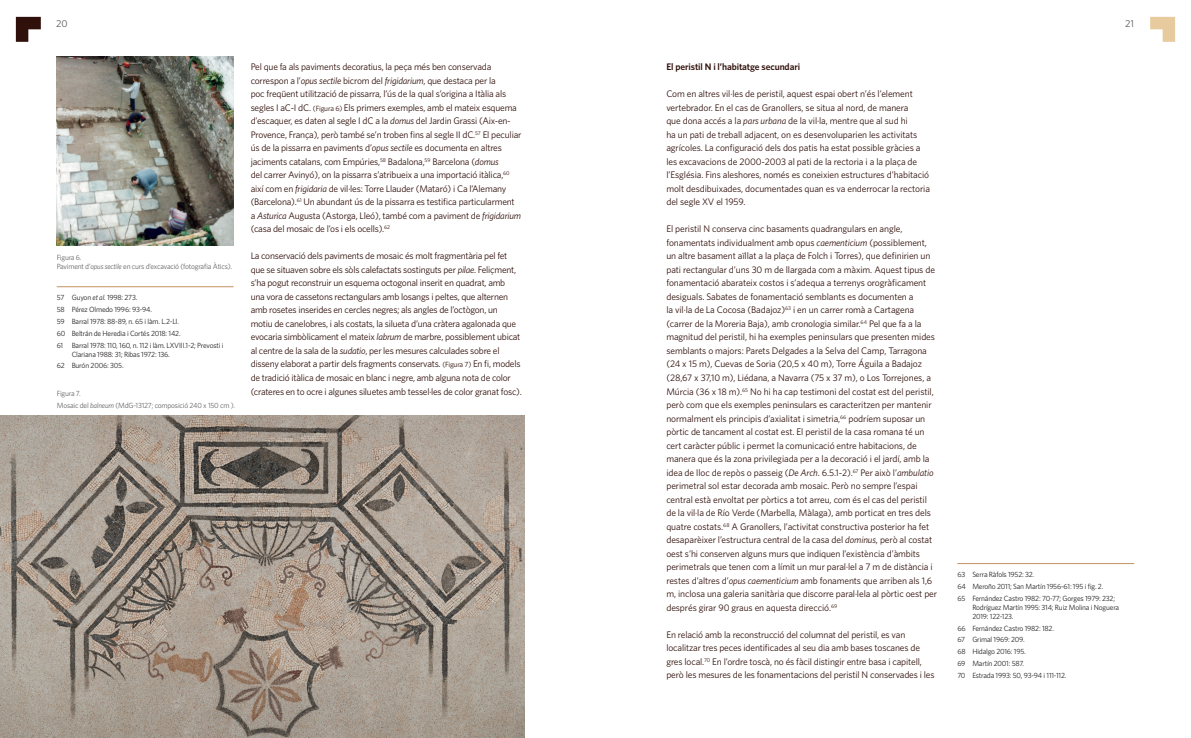
<style>
.page{position:relative;width:1191px;height:738px;background:#fff}
.page>*{position:absolute;margin:0;border:0;box-sizing:border-box;transform-origin:0 0}
.t1{font:10px "Whitney HTF";color:#57585a}
.t2{font:9.5px/13.5px "Whitney HTF";letter-spacing:-.01em;color:#30100a}
.t3{font:600 9.5px "Whitney HTF";letter-spacing:-.01em;color:#30100a}
.t4{font:7.5px/11.8px "Whitney HTF";letter-spacing:-.025em;color:#231f20}
.t5{font:7.5px/9px "Whitney HTF";letter-spacing:-.025em;color:#636366}
.s1{font-style:italic}
.s2{font-size:7.5px}
</style>
<div class="page">
<svg style="left:1150px;top:17px;width:25px;height:25px"></svg>
<svg style="left:16px;top:17px;width:25px;height:25px"></svg>
<hr style="left:57px;top:286px;width:177px;height:1px;background:#c39463">
<hr style="left:957px;top:563px;width:177px;height:1px;background:#c39463">
<img style="left:57px;top:57px;width:177px;height:188px">
<img style="left:0;top:415px;width:524px;height:322px">
<p class="t1" style="left:56px;top:17px;width:13px">20</p>
<p class="t1" style="left:1125px;top:17px;width:10px">21</p>
<p class="t3" style="left:666px;top:61px;width:135px">El peristil N i l’habitatge secundari</p>
<p class="t2" style="left:666px;top:87px;width:265px">Com en altres vil·les de peristil, aquest espai obert n’és l’element vertebrador. En el cas de Granollers, se situa al nord, de manera<br>que dona accés a la <span class="s1">pars urbana</span> de la vil·la, mentre que al sud hi<br>ha un pati de treball adjacent, on es desenvoluparien les activitats agrícoles. La configuració dels dos patis ha estat possible gràcies a les excavacions de 2000-2003 al pati de la rectoria i a la plaça de l’Església. Fins aleshores, només es coneixien estructures d’habitació molt desdibuixades, documentades quan es va enderrocar la rectoria del segle XV el 1959.</p>
<p class="t2" style="left:666px;top:222px;width:272px">El peristil N conserva cinc basaments quadrangulars en angle, fonamentats individualment amb opus <span class="s1">caementicium</span> (possiblement, un altre basament aïllat a la plaça de Folch i Torres), que definirien un pati rectangular d’uns 30 m de llargada com a màxim. Aquest tipus de fonamentació abarateix costos i s’adequa a terrenys orogràficament desiguals. Sabates de fonamentació semblants es documenten a<br>la vil·la de La Cocosa (Badajoz)<sup>63</sup> i en un carrer romà a Cartagena (carrer de la Moreria Baja), amb cronologia similar.<sup>64</sup> Pel que fa a la magnitud del peristil, hi ha exemples peninsulars que presenten mides semblants o majors: Parets Delgades a la Selva del Camp, Tarragona (24 x 15 m), Cuevas de Soria (20,5 x 40 m), Torre Águila a Badajoz (28,67 x 37,10 m), Liédana, a Navarra (75 x 37 m), o Los Torrejones, a Múrcia (36 x 18 m).<sup>65</sup> No hi ha cap testimoni del costat est del peristil, però com que els exemples peninsulars es caracteritzen per mantenir normalment els principis d’axialitat i simetria,<sup>66</sup> podríem suposar un pòrtic de tancament al costat est. El peristil de la casa romana té un cert caràcter públic i permet la comunicació entre habitacions, de manera que és la zona privilegiada per a la decoració i el jardí, amb la idea de lloc de repòs o passeig (<span class="s1">De Arch</span>. 6.5.1-2).<sup>67</sup> Per això l’<span class="s1">ambulatio </span>perimetral sol estar decorada amb mosaic. Però no sempre l’espai central està envoltat per pòrtics a tot arreu, com és el cas del peristil de la vil·la de Río Verde (Marbella, Màlaga), amb porticat en tres dels quatre costats.<sup>68</sup> A Granollers, l’activitat constructiva posterior ha fet desaparèixer l’estructura central de la casa del <span class="s1">dominus</span>, però al costat oest s’hi conserven alguns murs que indiquen l’existència d’àmbits perimetrals que tenen com a límit un mur paral·lel a 7 m de distància i restes d’altres d’<span class="s1">opus caementicium</span> amb fonaments que arriben als 1,6 m, inclosa una galeria sanitària que discorre paral·lela al pòrtic oest per després girar 90 graus en aquesta direcció.<sup>69</sup></p>
<p class="t2" style="left:666px;top:627px;width:270px">En relació amb la reconstrucció del columnat del peristil, es van localitzar tres peces identificades al seu dia amb bases toscanes de gres local.<sup>70</sup> En l’ordre toscà, no és fàcil distingir entre basa i capitell, però les mesures de les fonamentacions del peristil N conservades i les</p>
<p class="t2" style="left:251px;top:60px;width:272px">Pel que fa als paviments decoratius, la peça més ben conservada correspon a l’<span class="s1">opus sectile</span> bicrom del <span class="s1">frigidarium</span>, que destaca per la<br>poc freqüent utilització de pissarra, l’ús de la qual s’origina a Itàlia als segles I aC-I dC. <span class="s2">(Figura 6)</span> Els primers exemples, amb el mateix esquema d’escaquer, es daten al segle I dC a la <span class="s1">domus</span> del Jardin Grassi (Aix-en-Provence, França), però també se’n troben fins al segle II dC.<sup>57</sup> El peculiar ús de la pissarra en paviments d’<span class="s1">opus sectile</span> es documenta en altres jaciments catalans, com Empúries,<sup>58</sup> Badalona,<sup>59</sup> Barcelona (<span class="s1">domus<br></span>del carrer Avinyó), on la pissarra s’atribueix a una importació itàlica,<sup>60 </sup>així com en <span class="s1">frigidaria</span> de vil·les: Torre Llauder (Mataró) i Ca l’Alemany (Barcelona).<sup>61</sup> Un abundant ús de la pissarra es testifica particularment a <span class="s1">Asturica</span> Augusta (Astorga, Lleó), també com a paviment de <span class="s1">frigidarium </span>(casa del mosaic de l’os i els ocells).<sup>62</sup></p>
<p class="t2" style="left:251px;top:249px;width:273px">La conservació dels paviments de mosaic és molt fragmentària pel fet que se situaven sobre els sòls calefactats sostinguts per <span class="s1">pilae</span>. Feliçment, s’ha pogut reconstruir un esquema octogonal inserit en quadrat, amb<br>una vora de cassetons rectangulars amb losangs i peltes, que alternen amb rosetes inserides en cercles negres; als angles de l’octògon, un motiu de canelobres, i als costats, la silueta d’una cràtera agalonada que evocaria simbòlicament el mateix <span class="s1">labrum</span> de marbre, possiblement ubicat al centre de la sala de la <span class="s1">sudatio</span>, per les mesures calculades sobre el disseny elaborat a partir dels fragments conservats. <span class="s2">(Figura 7)</span> En fi, models de tradició itàlica de mosaic en blanc i negre, amb alguna nota de color (crateres en to ocre i algunes siluetes amb tessel·les de color granat fosc).</p>
<p class="t5" style="left:57px;top:252px;width:177px">Figura 6.<br>Paviment d’<span class="s1">opus sectile</span> en curs d’excavació (fotografia Àtics).</p>
<p class="t4" style="left:57px;top:291px;width:168px">57 Guyon <span class="s1">et al.</span> 1998: 273.<br>58 Pérez Olmedo 1996: 93-94.<br>59 Barral 1978: 88-89, n. 65 i làm. L.2-LI.<br>60 Beltrán de Heredia i Cortés 2018: 142.<br>61 Barral 1978: 110, 160, n. 112 i làm. LXVIII.1-2; Prevosti i</p>
<p class="t4" style="left:57px;top:347px;width:115px;text-indent:15px">Clariana 1988: 31; Ribas 1972: 136.<br>62 Burón 2006: 305.</p>
<p class="t5" style="left:57px;top:387px;width:180px;line-height:11.8px">Figura 7.<br>Mosaic del <span class="s1">balneum</span> (MdG-13127; composició 240 x 150 cm ).</p>
<p class="t4" style="left:957px;top:567px;width:159px">63 Serra Ràfols 1952: 32.<br>64 Meroño 2011; San Martín 1956-61: 195 i fig. 2.<br>65 Fernández Castro 1982: 70-77; Gorges 1979: 232;</p>
<p class="t4" style="left:972px;top:602px;width:148px;line-height:9px">Rodríguez Martín 1995: 314; Ruiz Molina i Noguera<br>2019: 122-123.</p>
<p class="t4" style="left:957px;top:621px;width:111px">66 Fernández Castro 1982: 182.<br>67 Grimal 1969: 209.<br>68 Hidalgo 2016: 195.<br>69 Martín 2001: 587.<br>70 Estrada 1993: 50, 93-94 i 111-112.</p>
</div>
